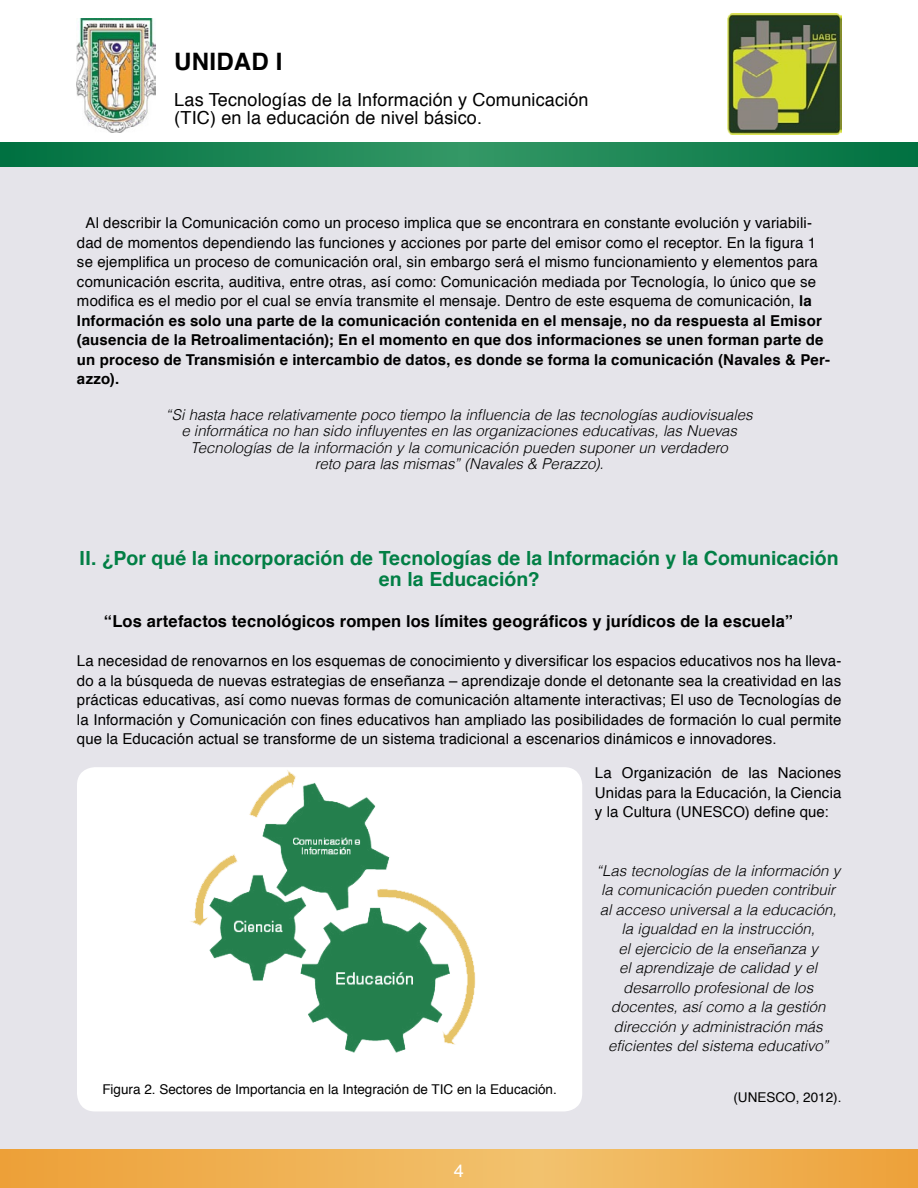
<style>
.page{position:relative;width:918px;height:1188px;background:#fff}
.page>*{position:absolute;margin:0;border:0;box-sizing:border-box;transform-origin:0 0}
.t1{font:700 24px "Helvetica";letter-spacing:.01em;color:#000}
.t2{font:700 19.5px/21px "Helvetica";letter-spacing:.005em;color:#027f45;text-align:center}
.t3{font:18px/18px "Helvetica";letter-spacing:.01em;color:#000}
.t4{font:18px "Helvetica";color:#fff}
.t5{font:700 16.5px "Helvetica";letter-spacing:.005em;color:#000}
.t6{font:15px/19.5px "Helvetica";letter-spacing:.01em;color:#000;text-align:justify}
.t7{font:italic 300 15px/19.5px "Helvetica";color:#000;text-align:center}
.t8{font:13.5px "Helvetica";color:#000}
.s1{font-weight:700}
</style>
<div class="page">
<div style="left:0;top:159px;width:918px;height:1007px;background:#e5e4ea"></div>
<img style="left:727px;top:13px;width:114px;height:121px">
<img style="left:77px;top:18px;width:79px;height:114px">
<svg style="left:0;top:143px;width:918px;height:24px;background:#198453"></svg>
<svg style="left:0;top:1150px;width:918px;height:38px;background:#efb153"></svg>
<div style="left:77px;top:767px;width:505px;height:344px;background:#fff;border-radius:18px"></div>
<img style="left:190px;top:770px;width:286px;height:283px">
<h1 class="t1" style="left:174px;top:42px;width:110px">UNIDAD I</h1>
<p class="t3" style="left:174px;top:91px;width:416px">Las Tecnologías de la Información y Comunicación (TIC) en la educación de nivel básico.</p>
<p class="t6" style="left:77px;top:214px;width:755px;text-align:left;text-indent:8px">Al describir la Comunicación como un proceso implica que se encontrara en constante evolución y variabili&shy;dad de momentos dependiendo las funciones y acciones por parte del emisor como el receptor. En la figura 1 se ejemplifica un proceso de comunicación oral, sin embargo será el mismo funcionamiento y elementos para comunicación escrita, auditiva, entre otras, así como: Comunicación mediada por Tecnología, lo único que se modifica es el medio por el cual se envía transmite el mensaje. Dentro de este esquema de comunicación, <span class="s1">la Información es solo una parte de la comunicación contenida en el mensaje, no da respuesta al Emisor (ausencia de la Retroalimentación); En el momento en que dos informaciones se unen forman parte de un proceso de Transmisión e intercambio de datos, es donde se forma la comunicación (Navales &amp; Per&shy;azzo).</span></p>
<p class="t7" style="left:166px;top:406px;width:589px;line-height:16.5px">“Si hasta hace relativamente poco tiempo la influencia de las tecnologías audiovisuales e informática no han sido influyentes en las organizaciones educativas, las Nuevas Tecnologías de la información y la comunicación pueden suponer un verdadero<br>reto para las mismas” (Navales &amp; Perazzo).</p>
<h2 class="t2" style="left:80px;top:548px;width:761px">II. ¿Por qué la incorporación de Tecnologías de la Información y la Comunicación en la Educación?</h2>
<p class="t5" style="left:104px;top:608px;width:691px">“Los artefactos tecnológicos rompen los límites geográficos y jurídicos de la escuela”</p>
<p class="t6" style="left:77px;top:652px;width:766px">La necesidad de renovarnos en los esquemas de conocimiento y diversificar los espacios educativos nos ha lleva&shy;do a la búsqueda de nuevas estrategias de enseñanza – aprendizaje donde el detonante sea la creatividad en las prácticas educativas, así como nuevas formas de comunicación altamente interactivas; El uso de Tecnologías de la Información y Comunicación con fines educativos han ampliado las posibilidades de formación lo cual permite que la Educación actual se transforme de un sistema tradicional a escenarios dinámicos e innovadores.</p>
<p class="t6" style="left:595px;top:764px;width:248px">La Organización de las Naciones Unidas para la Educación, la Ciencia y la Cultura (UNESCO) define que:</p>
<p class="t8" style="left:102px;top:1079px;width:456px">Figura 2. Sectores de Importancia en la Integración de TIC en la Educación.</p>
<p class="t4" style="left:454px;top:1157px;width:12px">4</p>
<p class="t7" style="left:596px;top:861px;width:246px">“Las tecnologías de la información y la comunicación pueden contribuir al acceso universal a la educación, la igualdad en la instrucción,<br>el ejercicio de la enseñanza y<br>el aprendizaje de calidad y el desarrollo profesional de los docentes, así como a la gestión dirección y administración más eficientes del sistema educativo”</p>
<p class="t8" style="left:733px;top:1087px;width:110px">(UNESCO, 2012).</p>
</div>
